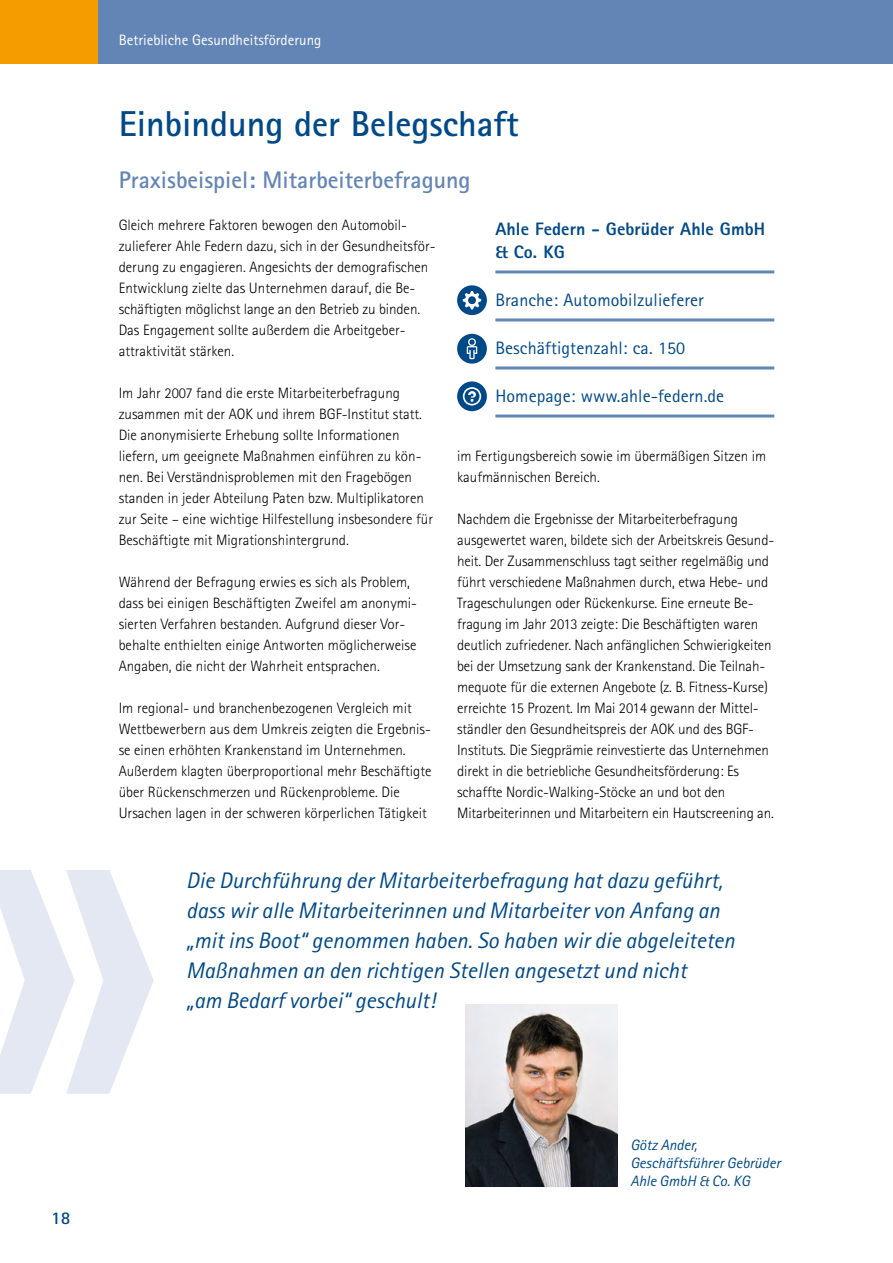
<style>
.page{position:relative;width:893px;height:1263px;background:#fff}
.page>*{position:absolute;margin:0;border:0;box-sizing:border-box;transform-origin:0 0}
.Head_1{font:700 36px "Agfa Rotis Sans Serif";color:#004988}
.Head_2_ohne_AS_vor{font:700 24px "Agfa Rotis Sans Serif";color:#6385b6}
.Zitattext{font:italic 22.5px/30px "Agfa Rotis Sans Serif";color:#004988}
.Etikett_mit_Linie_ne{font:18px "Agfa Rotis Sans Serif";letter-spacing:.005em;color:#004988}
.Etikett_mit_Linie_ne-2{font:800 18px/22.5px "Agfa Rotis Sans Serif";letter-spacing:.005em;color:#004988}
.t1{font:700 18px "Agfa Rotis Sans Serif";color:#004988}
.Fließtext{font:300 15px/21px "Agfa Rotis Sans Serif";color:#000}
.t2{font:italic 15px/18px "Agfa Rotis Sans Serif";color:#004988}
.t3{font:15px "Agfa Rotis Sans Serif";color:#fff}
</style>
<div class="page">
<div style="left:0;top:0;width:893px;height:64px;background:#6385b6"></div>
<div style="left:0;top:0;width:97px;height:64px;background:#f59c00"></div>
<hr style="left:495px;top:270px;width:279px;height:3px;background:#6385b6">
<hr style="left:495px;top:318px;width:279px;height:3px;background:#6385b6">
<hr style="left:495px;top:366px;width:279px;height:3px;background:#6385b6">
<hr style="left:495px;top:414px;width:279px;height:3px;background:#6385b6">
<div style="left:457px;top:285px;width:30px;height:30px;background:#004988;border-radius:50%"></div>
<svg style="left:463px;top:291px;width:18px;height:18px"></svg>
<div style="left:457px;top:334px;width:30px;height:30px;background:#004988;border-radius:50%"></div>
<svg style="left:467px;top:338px;width:10px;height:21px"></svg>
<div style="left:457px;top:381px;width:30px;height:30px;background:#004988;border-radius:50%"></div>
<svg style="left:463px;top:387px;width:18px;height:18px"></svg>
<img style="left:465px;top:1005px;width:153px;height:181px">
<svg style="left:0;top:870px;width:154px;height:224px"></svg>
<p class="t3" style="left:119px;top:32px;width:204px">Betriebliche Gesundheitsförderung</p>
<p class="Head_1" style="left:119px;top:101px;width:401px">Einbindung der Belegschaft</p>
<p class="Head_2_ohne_AS_vor" style="left:119px;top:165px;width:353px">Praxisbeispiel: Mitarbeiterbefragung</p>
<p class="Fließtext" style="left:119px;top:215px;width:318px">Gleich mehrere Faktoren bewogen den Automobil&shy;zulieferer Ahle Federn dazu, sich in der Gesundheitsför&shy;derung zu engagieren. Angesichts der demografischen Entwicklung zielte das Unternehmen darauf, die Be&shy;schäftigten möglichst lange an den Betrieb zu binden.<br>Das Engagement sollte außerdem die Arbeitgeber&shy;attraktivität stärken.</p>
<p class="Fließtext" style="left:119px;top:383px;width:316px">Im Jahr 2007 fand die erste Mitarbeiterbefragung zusammen mit der AOK und ihrem BGF-Institut statt.<br>Die anonymisierte Erhebung sollte Informationen liefern, um geeignete Maßnahmen einführen zu kön&shy;nen. Bei Verständnisproblemen mit den Fragebögen standen in jeder Abteilung Paten bzw. Multiplikatoren zur Seite – eine wichtige Hilfestellung insbesondere für Beschäftigte mit Migrationshintergrund.</p>
<p class="Fließtext" style="left:119px;top:572px;width:300px">Während der Befragung erwies es sich als Problem, dass bei einigen Beschäftigten Zweifel am anonymi&shy;sierten Verfahren bestanden. Aufgrund dieser Vor&shy;behalte enthielten einige Antworten möglicherweise Angaben, die nicht der Wahrheit entsprachen.</p>
<p class="Fließtext" style="left:119px;top:698px;width:314px">Im regional- und branchenbezogenen Vergleich mit Wettbewerbern aus dem Umkreis zeigten die Ergebnis&shy;se einen erhöhten Krankenstand im Unternehmen.<br>Außerdem klagten überproportional mehr Beschäftigte über Rückenschmerzen und Rückenprobleme. Die Ursachen lagen in der schweren körperlichen Tätigkeit</p>
<p class="Etikett_mit_Linie_ne-2" style="left:495px;top:218px;width:271px">Ahle Federn - Gebrüder Ahle GmbH &amp; Co. KG</p>
<p class="Etikett_mit_Linie_ne" style="left:495px;top:289px;width:210px">Branche: Automobilzulieferer</p>
<p class="Etikett_mit_Linie_ne" style="left:495px;top:337px;width:191px">Beschäftigtenzahl: ca. 150</p>
<p class="Etikett_mit_Linie_ne" style="left:495px;top:385px;width:230px">Homepage: www.ahle-federn.de</p>
<p class="Fließtext" style="left:457px;top:446px;width:311px">im Fertigungsbereich sowie im übermäßigen Sitzen im kaufmännischen Bereich.</p>
<p class="Fließtext" style="left:457px;top:509px;width:319px">Nachdem die Ergebnisse der Mitarbeiterbefragung ausgewertet waren, bildete sich der Arbeitskreis Gesund&shy;heit. Der Zusammenschluss tagt seither regelmäßig und führt verschiedene Maßnahmen durch, etwa Hebe- und Trageschulungen oder Rückenkurse. Eine erneute Be&shy;fragung im Jahr 2013 zeigte: Die Beschäftigten waren deutlich zufriedener. Nach anfänglichen Schwierigkeiten bei der Umsetzung sank der Krankenstand. Die Teilnah&shy;mequote für die externen Angebote (z. B. Fitness-Kurse) erreichte 15 Prozent. Im Mai 2014 gewann der Mittel&shy;ständler den Gesundheitspreis der AOK und des BGF-Instituts. Die Siegprämie reinvestierte das Unternehmen direkt in die betriebliche Gesundheitsförderung: Es schaffte Nordic-Walking-Stöcke an und bot den Mitarbeiterinnen und Mitarbeitern ein Hautscreening an.</p>
<p class="Zitattext" style="left:186px;top:865px;width:550px">Die Durchführung der Mitarbeiterbefragung hat dazu geführt, dass wir alle Mitarbeiterinnen und Mitarbeiter von Anfang an „mit ins Boot“ genommen haben. So haben wir die abgeleiteten Maßnahmen an den richtigen Stellen angesetzt und nicht<br>„am Bedarf vorbei“ geschult!</p>
<p class="t1" style="left:51px;top:1206px;width:21px">18</p>
<p class="t2" style="left:630px;top:1136px;width:151px">Götz Ander,<br>Geschäftsführer Gebrüder<br>Ahle GmbH &amp; Co. KG</p>
</div>
